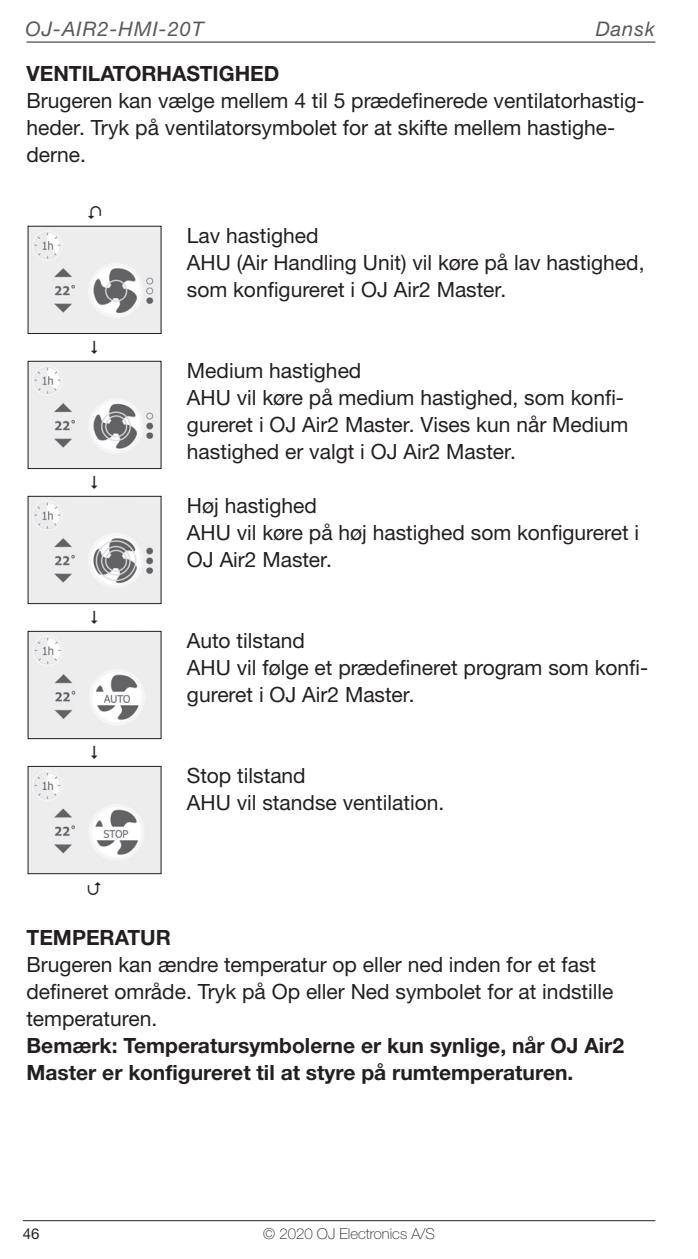
<style>
.page{position:relative;width:698px;height:1259px;background:#fff}
.page>*{position:absolute;margin:0;border:0;box-sizing:border-box;transform-origin:0 0}
.t1{font:21px/27px "Helvetica Neue LTW1 G";color:#231f20}
.t2{font:700 21px/27px "Helvetica Neue LTW1 G";color:#231f20}
.t3{font:italic 20.1px "Helvetica Neue LTW1 G";letter-spacing:.05em;color:#57585a}
.t4{font:100 15px "Helvetica Neue LTW1 G";color:#231f20}
.t5{font:15px "Helvetica Neue LTW1 G";color:#231f20}
</style>
<div class="page">
<hr style="left:23px;top:1220px;width:632px;height:1px;background:#231f20">
<hr style="left:26px;top:42px;width:629px;height:1px;background:#231f20">
<img style="left:30px;top:228px;width:129px;height:104px">
<div style="left:28px;top:226px;width:133px;height:108px;border:1px solid #231f20"></div>
<img style="left:30px;top:363px;width:129px;height:104px">
<div style="left:28px;top:361px;width:133px;height:108px;border:1px solid #231f20"></div>
<img style="left:30px;top:498px;width:129px;height:104px">
<div style="left:28px;top:496px;width:133px;height:108px;border:1px solid #231f20"></div>
<img style="left:30px;top:633px;width:129px;height:104px">
<div style="left:28px;top:631px;width:133px;height:108px;border:1px solid #231f20"></div>
<img style="left:30px;top:768px;width:129px;height:104px">
<div style="left:28px;top:766px;width:133px;height:108px;border:1px solid #231f20"></div>
<p class="t3" style="left:26px;top:16px;width:180px">OJ-AIR2-HMI-20T</p>
<p class="t3" style="left:595px;top:16px;width:61px">Dansk</p>
<p class="t2" style="left:26px;top:60px;width:254px">VENTILATORHASTIGHED</p>
<p class="t1" style="left:26px;top:87px;width:619px">Brugeren kan vælge mellem 4 til 5 prædefinerede ventilatorhastig&shy;heder. Tryk på ventilatorsymbolet for at skifte mellem hastighe&shy;derne.</p>
<p class="t1" style="left:187px;top:222px;width:459px">Lav hastighed<br>AHU (Air Handling Unit) vil køre på lav hastighed, som konfigureret i OJ Air2 Master.</p>
<p class="t1" style="left:187px;top:357px;width:443px">Medium hastighed<br>AHU vil køre på medium hastighed, som konfi&shy;gureret i OJ Air2 Master. Vises kun når Medium hastighed er valgt i OJ Air2 Master.</p>
<p class="t1" style="left:187px;top:492px;width:453px">Høj hastighed<br>AHU vil køre på høj hastighed som konfigureret i<br>OJ Air2 Master.</p>
<p class="t1" style="left:187px;top:627px;width:462px">Auto tilstand<br>AHU vil følge et prædefineret program som konfi&shy;gureret i OJ Air2 Master.</p>
<p class="t1" style="left:187px;top:762px;width:259px">Stop tilstand<br>AHU vil standse ventilation.</p>
<p class="t2" style="left:26px;top:924px;width:146px">TEMPERATUR</p>
<p class="t1" style="left:26px;top:951px;width:588px">Brugeren kan ændre temperatur op eller ned inden for et fast defineret område. Tryk på Op eller Ned symbolet for at indstille temperaturen.</p>
<p class="t2" style="left:26px;top:1032px;width:599px">Bemærk: Temperatursymbolerne er kun synlige, når OJ Air2<br>Master er konfigureret til at styre på rumtemperaturen.</p>
<p class="t5" style="left:23px;top:1224px;width:18px">46</p>
<p class="t4" style="left:263px;top:1225px;width:173px">© 2020 OJ Electronics A/S</p>
</div>
